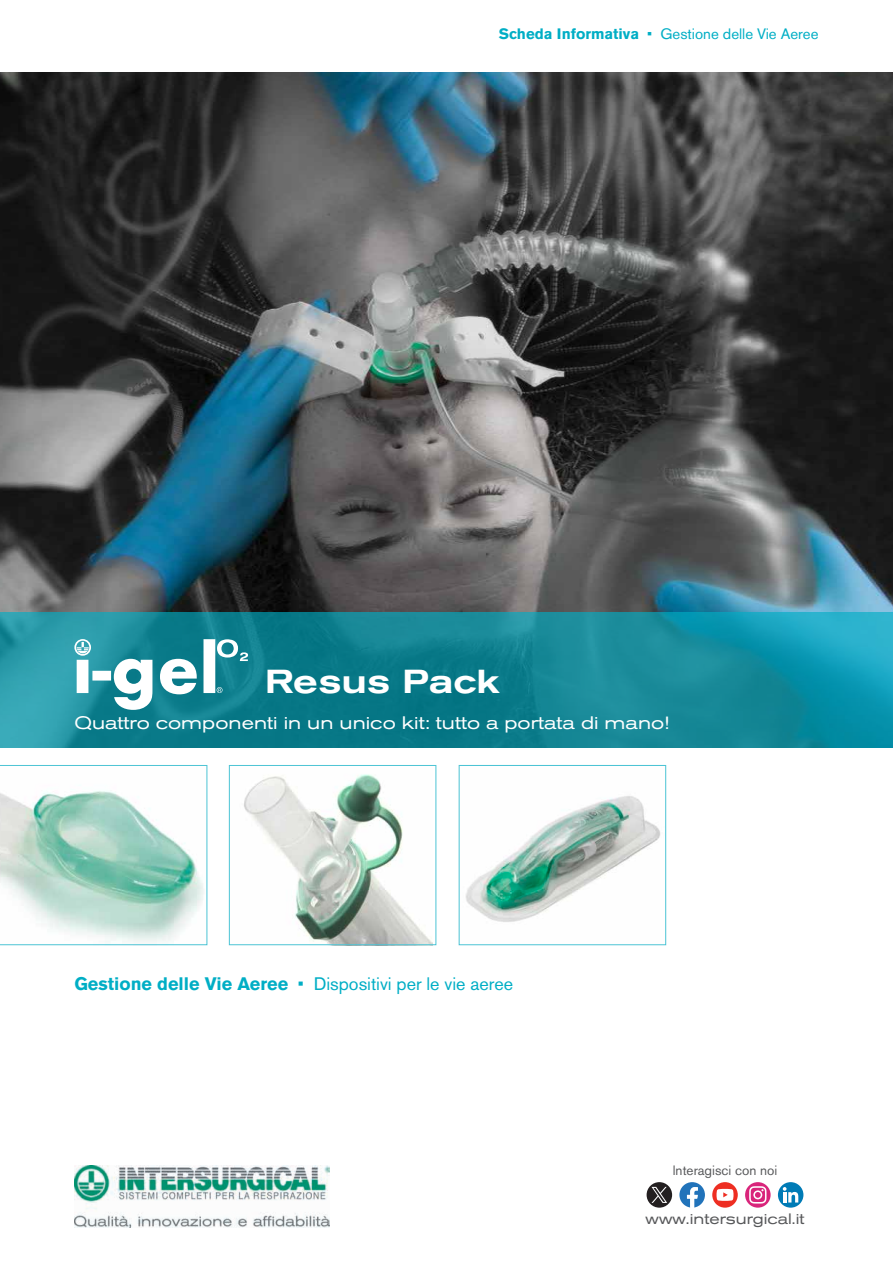
<style>
.page{position:relative;width:893px;height:1263px;background:#fff}
.page>*{position:absolute;margin:0;border:0;box-sizing:border-box;transform-origin:0 0}
.t1{font:500 expanded 33px "Akzidenz Grotesk Pro";color:#fff}
.t2{font:expanded 18px "Akzidenz Grotesk Pro";color:#fff}
.t3{font:18px "Akzidenz Grotesk Pro";color:#00aec5}
.t4{font:15px "Akzidenz Grotesk Pro";color:#00aec5}
.t5{font:expanded 15px "Akzidenz Grotesk Pro";color:#57585a}
.t6{font:13.5px "Akzidenz Grotesk Pro";color:#57585a}
.s1{font-weight:700}
</style>
<div class="page">
<img style="left:0;top:72px;width:893px;height:540px">
<svg style="left:0;top:612px;width:893px;height:135px;background:#138899"></svg>
<svg style="left:0;top:765px;width:207px;height:180px"></svg>
<img style="left:244px;top:774px;width:188px;height:169px">
<div style="left:229px;top:765px;width:207px;height:180px;border:1px solid #4cc4d5"></div>
<img style="left:465px;top:796px;width:196px;height:126px">
<div style="left:459px;top:765px;width:207px;height:180px;border:1px solid #4cc4d5"></div>
<img style="left:74px;top:1166px;width:256px;height:61px">
<div style="left:647px;top:1182px;width:25px;height:26px;background:#231f20;border-radius:50%"></div>
<svg style="left:651px;top:1187px;width:16px;height:16px"></svg>
<svg style="left:679px;top:1182px;width:26px;height:26px"></svg>
<svg style="left:712px;top:1182px;width:26px;height:26px"></svg>
<svg style="left:716px;top:1189px;width:17px;height:12px"></svg>
<svg style="left:745px;top:1182px;width:26px;height:26px"></svg>
<svg style="left:749px;top:1186px;width:17px;height:17px"></svg>
<svg style="left:778px;top:1182px;width:25px;height:26px"></svg>
<svg style="left:783px;top:1187px;width:15px;height:15px"></svg>
<svg style="left:74px;top:639px;width:174px;height:71px"></svg>
<p class="t4" style="left:499px;top:24px;width:321px"><span class="s1">Scheda Informativa</span> • Gestione delle Vie Aeree</p>
<h1 class="t1" style="left:265px;top:660px;width:236px">Resus Pack</h1>
<p class="t2" style="left:74px;top:711px;width:597px">Quattro componenti in un unico kit: tutto a portata di mano!</p>
<p class="t3" style="left:74px;top:972px;width:440px"><span class="s1">Gestione delle Vie Aeree</span> • Dispositivi per le vie aeree</p>
<p class="t6" style="left:673px;top:1161px;width:106px">lnteragisci con noi</p>
<p class="t5" style="left:646px;top:1209px;width:160px">www.intersurgical.it</p>
</div>
